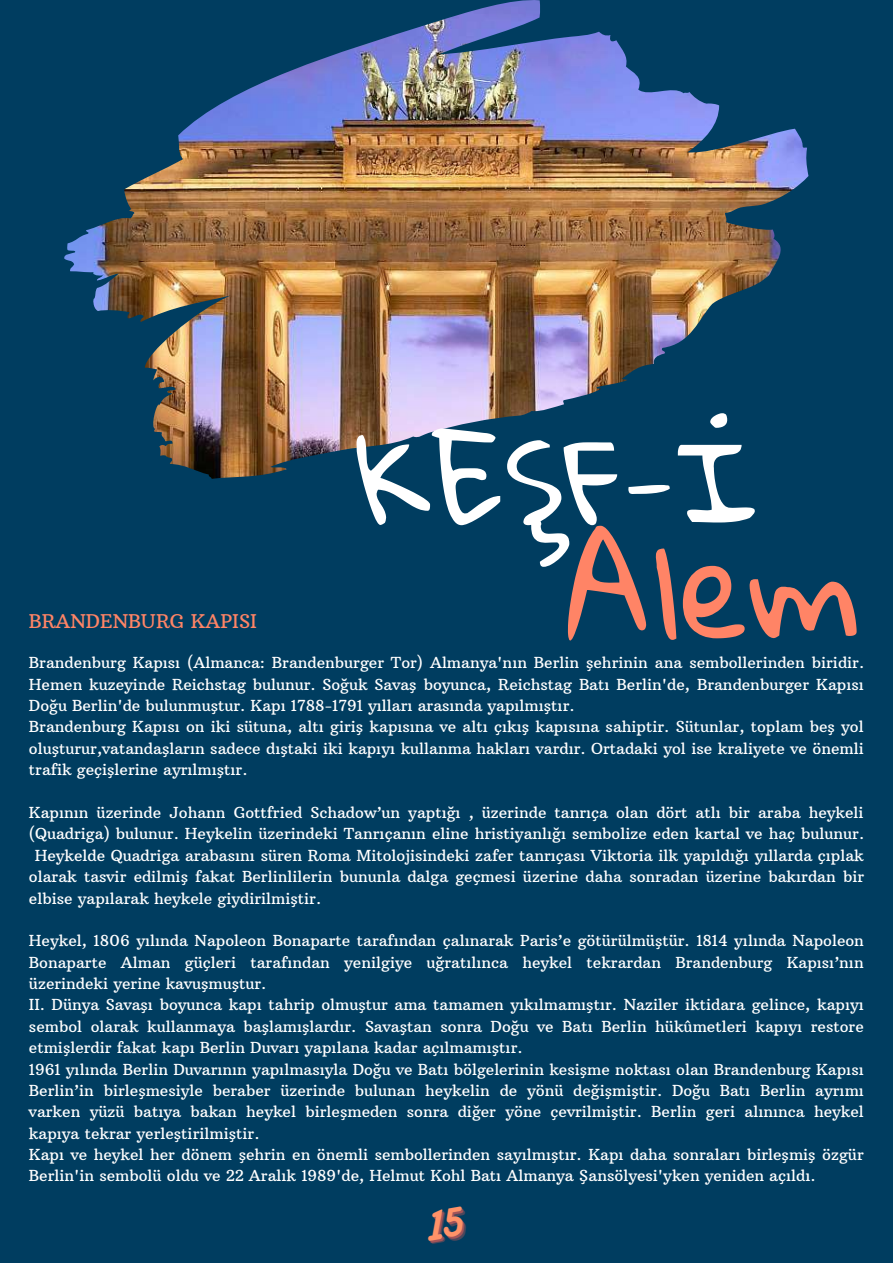
<style>
.page{position:relative;width:893px;height:1263px;background:#003d60}
.page>*{position:absolute;margin:0;border:0;box-sizing:border-box;transform-origin:0 0}
.t1{font:127.5px "Gloria Hallelujah";color:#ff8466}
.t2{font:112.5px "Gloria Hallelujah";color:#fff}
.t3{font:19.2px "Arbutus Slab";color:#ff8466}
.t4{font:15.45px/21.4px "Arbutus Slab";color:#fff}
</style>
<div class="page">
<img style="left:64px;top:0;width:744px;height:478px">
<h2 class="t2" style="left:354px;top:420px;width:408px">KEŞF-İ</h2>
<h1 class="t1" style="left:566px;top:519px;width:295px">Alem</h1>
<p class="t3" style="left:29px;top:609px;width:229px">BRANDENBURG KAPISI</p>
<p class="t4" style="left:29px;top:652px;width:836px">Brandenburg Kapısı (Almanca: Brandenburger Tor) Almanya'nın Berlin şehrinin ana sembollerinden biridir.<br>Hemen kuzeyinde Reichstag bulunur. Soğuk Savaş boyunca, Reichstag Batı Berlin'de, Brandenburger Kapısı Doğu Berlin'de bulunmuştur. Kapı 1788-1791 yılları arasında yapılmıştır.<br>Brandenburg Kapısı on iki sütuna, altı giriş kapısına ve altı çıkış kapısına sahiptir. Sütunlar, toplam beş yol oluşturur,vatandaşların sadece dıştaki iki kapıyı kullanma hakları vardır. Ortadaki yol ise kraliyete ve önemli trafik geçişlerine ayrılmıştır.</p>
<p class="t4" style="left:29px;top:802px;width:836px">Kapının üzerinde Johann Gottfried Schadow’un yaptığı , üzerinde tanrıça olan dört atlı bir araba heykeli</p>
<p class="t4" style="left:29px;top:823px;width:836px">(Quadriga) bulunur. Heykelin üzerindeki Tanrıçanın eline hristiyanlığı sembolize eden kartal ve haç bulunur.</p>
<p class="t4" style="left:35px;top:844px;width:830px">Heykelde Quadriga arabasını süren Roma Mitolojisindeki zafer tanrıçası Viktoria ilk yapıldığı yıllarda çıplak</p>
<p class="t4" style="left:29px;top:866px;width:836px">olarak tasvir edilmiş fakat Berlinlilerin bununla dalga geçmesi üzerine daha sonradan üzerine bakırdan bir</p>
<p class="t4" style="left:29px;top:887px;width:294px">elbise yapılarak heykele giydirilmiştir.</p>
<p class="t4" style="left:29px;top:930px;width:836px">Heykel, 1806 yılında Napoleon Bonaparte tarafından çalınarak Paris’e götürülmüştür. 1814 yılında Napoleon Bonaparte Alman güçleri tarafından yenilgiye uğratılınca heykel tekrardan Brandenburg Kapısı’nın üzerindeki yerine kavuşmuştur.<br>II. Dünya Savaşı boyunca kapı tahrip olmuştur ama tamamen yıkılmamıştır. Naziler iktidara gelince, kapıyı sembol olarak kullanmaya başlamışlardır. Savaştan sonra Doğu ve Batı Berlin hükûmetleri kapıyı restore etmişlerdir fakat kapı Berlin Duvarı yapılana kadar açılmamıştır.<br>1961 yılında Berlin Duvarının yapılmasıyla Doğu ve Batı bölgelerinin kesişme noktası olan Brandenburg Kapısı Berlin’in birleşmesiyle beraber üzerinde bulunan heykelin de yönü değişmiştir. Doğu Batı Berlin ayrımı varken yüzü batıya bakan heykel birleşmeden sonra diğer yöne çevrilmiştir. Berlin geri alınınca heykel kapıya tekrar yerleştirilmiştir.<br>Kapı ve heykel her dönem şehrin en önemli sembollerinden sayılmıştır. Kapı daha sonraları birleşmiş özgür Berlin'in sembolü oldu ve 22 Aralık 1989'de, Helmut Kohl Batı Almanya Şansölyesi'yken yeniden açıldı.</p>
</div>
